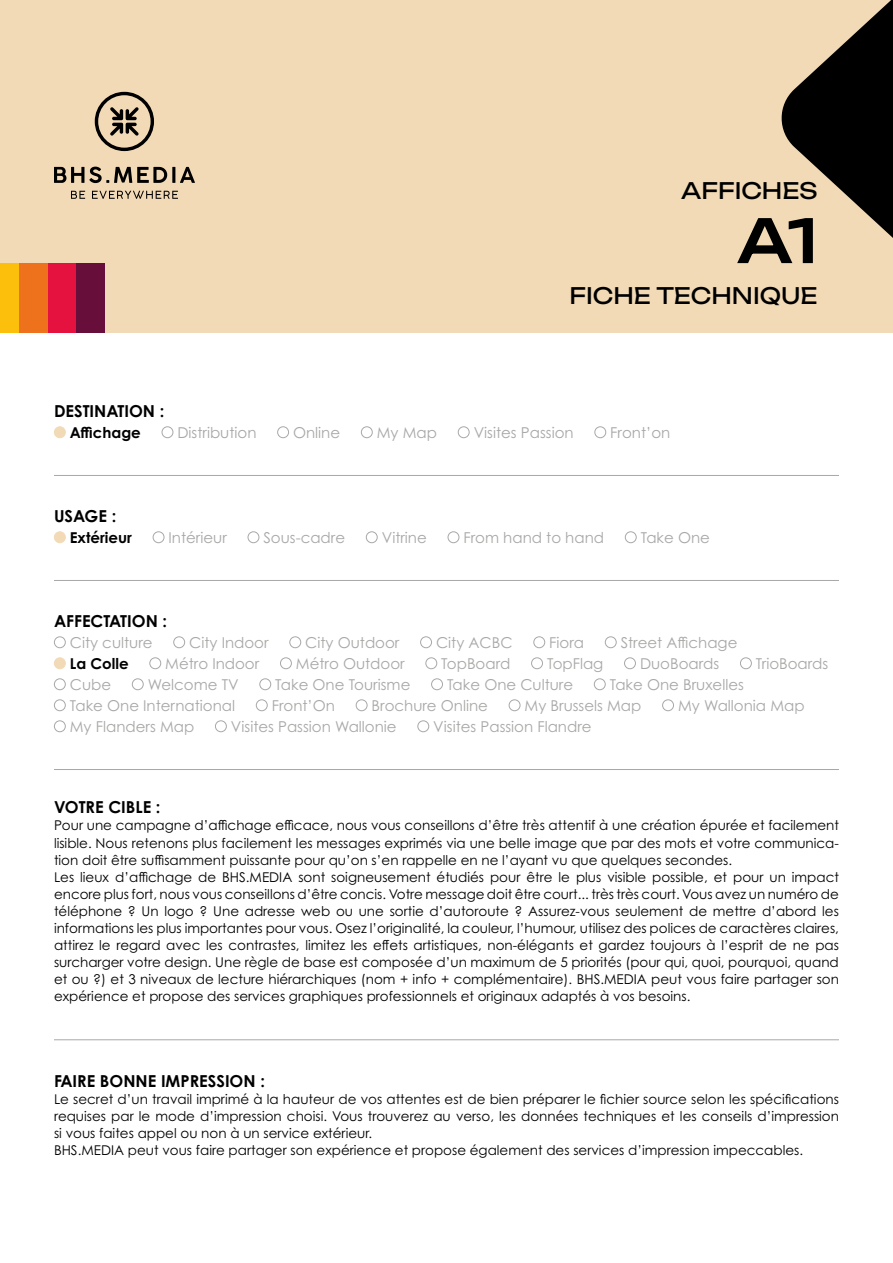
<style>
.page{position:relative;width:893px;height:1263px;background:#fff}
.page>*{position:absolute;margin:0;border:0;box-sizing:border-box;transform-origin:0 0}
.t1{font:60px "Unbounded";color:#000}
.t2{font:22.5px "Unbounded";color:#000}
.t3{font:700 16.5px "Century Gothic Pro";color:#000}
.t4{font:15px "Century Gothic Pro";color:#a8a8a7}
.t5{font:700 15px "Century Gothic Pro";color:#000}
.t6{font:13.5px/17.1px "Century Gothic Pro";color:#000}
</style>
<div class="page">
<div style="left:0;top:0;width:893px;height:332px;background:#f2dab7"></div>
<svg style="left:781px;top:0;width:112px;height:238px"></svg>
<svg style="left:71px;top:191px;width:14px;height:8px"></svg>
<svg style="left:92px;top:191px;width:86px;height:8px"></svg>
<svg style="left:95px;top:92px;width:59px;height:59px"></svg>
<svg style="left:54px;top:167px;width:141px;height:16px"></svg>
<div style="left:0;top:263px;width:19px;height:69px;background:#fcc00c"></div>
<div style="left:19px;top:263px;width:29px;height:69px;background:#ee721c"></div>
<div style="left:48px;top:263px;width:28px;height:69px;background:#e5123f"></div>
<div style="left:76px;top:263px;width:29px;height:69px;background:#670f3a"></div>
<hr style="left:54px;top:475px;width:785px;height:1px;background:#a8a8a7">
<hr style="left:54px;top:580px;width:785px;height:1px;background:#a8a8a7">
<hr style="left:54px;top:769px;width:785px;height:1px;background:#a8a8a7">
<div style="left:54px;top:427px;width:11px;height:11px;background:#f2dab7;border-radius:50%"></div>
<div style="left:54px;top:426px;width:12px;height:12px;border:1px solid #f2dab7;border-radius:50%"></div>
<div style="left:162px;top:426px;width:11px;height:12px;border:1px solid #a8a8a7;border-radius:50%"></div>
<div style="left:277px;top:426px;width:12px;height:12px;border:1px solid #a8a8a7;border-radius:50%"></div>
<div style="left:361px;top:426px;width:12px;height:12px;border:1px solid #a8a8a7;border-radius:50%"></div>
<div style="left:458px;top:426px;width:12px;height:12px;border:1px solid #a8a8a7;border-radius:50%"></div>
<div style="left:594px;top:426px;width:12px;height:12px;border:1px solid #a8a8a7;border-radius:50%"></div>
<div style="left:54px;top:532px;width:11px;height:11px;background:#f2dab7;border-radius:50%"></div>
<div style="left:54px;top:531px;width:12px;height:12px;border:1px solid #f2dab7;border-radius:50%"></div>
<div style="left:153px;top:531px;width:11px;height:12px;border:1px solid #a8a8a7;border-radius:50%"></div>
<div style="left:248px;top:531px;width:11px;height:12px;border:1px solid #a8a8a7;border-radius:50%"></div>
<div style="left:366px;top:531px;width:12px;height:12px;border:1px solid #a8a8a7;border-radius:50%"></div>
<div style="left:448px;top:531px;width:11px;height:12px;border:1px solid #a8a8a7;border-radius:50%"></div>
<div style="left:625px;top:531px;width:12px;height:12px;border:1px solid #a8a8a7;border-radius:50%"></div>
<div style="left:54px;top:636px;width:12px;height:12px;border:1px solid #a8a8a7;border-radius:50%"></div>
<div style="left:173px;top:636px;width:12px;height:12px;border:1px solid #a8a8a7;border-radius:50%"></div>
<div style="left:289px;top:636px;width:12px;height:12px;border:1px solid #a8a8a7;border-radius:50%"></div>
<div style="left:420px;top:636px;width:12px;height:12px;border:1px solid #a8a8a7;border-radius:50%"></div>
<div style="left:533px;top:636px;width:12px;height:12px;border:1px solid #a8a8a7;border-radius:50%"></div>
<div style="left:605px;top:636px;width:12px;height:12px;border:1px solid #a8a8a7;border-radius:50%"></div>
<div style="left:54px;top:658px;width:11px;height:11px;background:#f2dab7;border-radius:50%"></div>
<div style="left:54px;top:657px;width:12px;height:12px;border:1px solid #f2dab7;border-radius:50%"></div>
<div style="left:149px;top:657px;width:12px;height:12px;border:1px solid #a8a8a7;border-radius:50%"></div>
<div style="left:280px;top:657px;width:12px;height:12px;border:1px solid #a8a8a7;border-radius:50%"></div>
<div style="left:425px;top:657px;width:12px;height:12px;border:1px solid #a8a8a7;border-radius:50%"></div>
<div style="left:531px;top:657px;width:12px;height:12px;border:1px solid #a8a8a7;border-radius:50%"></div>
<div style="left:624px;top:657px;width:12px;height:12px;border:1px solid #a8a8a7;border-radius:50%"></div>
<div style="left:740px;top:657px;width:12px;height:12px;border:1px solid #a8a8a7;border-radius:50%"></div>
<div style="left:54px;top:678px;width:12px;height:12px;border:1px solid #a8a8a7;border-radius:50%"></div>
<div style="left:132px;top:678px;width:12px;height:12px;border:1px solid #a8a8a7;border-radius:50%"></div>
<div style="left:259px;top:678px;width:12px;height:12px;border:1px solid #a8a8a7;border-radius:50%"></div>
<div style="left:431px;top:678px;width:12px;height:12px;border:1px solid #a8a8a7;border-radius:50%"></div>
<div style="left:594px;top:678px;width:12px;height:12px;border:1px solid #a8a8a7;border-radius:50%"></div>
<div style="left:54px;top:699px;width:12px;height:12px;border:1px solid #a8a8a7;border-radius:50%"></div>
<div style="left:256px;top:699px;width:12px;height:12px;border:1px solid #a8a8a7;border-radius:50%"></div>
<div style="left:356px;top:699px;width:11px;height:12px;border:1px solid #a8a8a7;border-radius:50%"></div>
<div style="left:509px;top:699px;width:11px;height:12px;border:1px solid #a8a8a7;border-radius:50%"></div>
<div style="left:662px;top:699px;width:12px;height:12px;border:1px solid #a8a8a7;border-radius:50%"></div>
<div style="left:54px;top:720px;width:12px;height:12px;border:1px solid #a8a8a7;border-radius:50%"></div>
<div style="left:215px;top:720px;width:12px;height:12px;border:1px solid #a8a8a7;border-radius:50%"></div>
<div style="left:417px;top:720px;width:12px;height:12px;border:1px solid #a8a8a7;border-radius:50%"></div>
<hr style="left:54px;top:1039px;width:785px;height:1px;background:#a8a8a7">
<h2 class="t2" style="left:681px;top:172px;width:138px">AFFICHES</h2>
<h1 class="t1" style="left:737px;top:193px;width:82px">A1</h1>
<h2 class="t2" style="left:569px;top:278px;width:250px">FICHE TECHNIQUE</h2>
<p class="t3" style="left:54px;top:401px;width:112px">DESTINATION :</p>
<p class="t5" style="left:70px;top:423px;width:73px">Affichage</p>
<p class="t4" style="left:177px;top:423px;width:80px">Distribution</p>
<p class="t4" style="left:293px;top:423px;width:49px">Online</p>
<p class="t4" style="left:377px;top:423px;width:62px">My Map</p>
<p class="t4" style="left:474px;top:423px;width:101px">Visites Passion</p>
<p class="t4" style="left:610px;top:423px;width:62px">Front’on</p>
<p class="t3" style="left:54px;top:506px;width:64px">USAGE :</p>
<p class="t5" style="left:70px;top:528px;width:64px">Extérieur</p>
<p class="t4" style="left:169px;top:528px;width:60px">Intérieur</p>
<p class="t4" style="left:263px;top:528px;width:83px">Sous-cadre</p>
<p class="t4" style="left:382px;top:528px;width:47px">Vitrine</p>
<p class="t4" style="left:463px;top:528px;width:142px">From hand to hand</p>
<p class="t4" style="left:641px;top:528px;width:71px">Take One</p>
<p class="t3" style="left:54px;top:611px;width:115px">AFFECTATION :</p>
<p class="t4" style="left:70px;top:633px;width:84px">City culture</p>
<p class="t4" style="left:189px;top:633px;width:81px">City Indoor</p>
<p class="t4" style="left:305px;top:633px;width:96px">City Outdoor</p>
<p class="t4" style="left:436px;top:633px;width:78px">City ACBC</p>
<p class="t4" style="left:549px;top:633px;width:36px">Fiora</p>
<p class="t4" style="left:621px;top:633px;width:118px">Street Affichage</p>
<p class="t5" style="left:70px;top:654px;width:60px">La Colle</p>
<p class="t4" style="left:165px;top:654px;width:96px">Métro Indoor</p>
<p class="t4" style="left:296px;top:654px;width:110px">Métro Outdoor</p>
<p class="t4" style="left:441px;top:654px;width:71px">TopBoard</p>
<p class="t4" style="left:547px;top:654px;width:58px">TopFlag</p>
<p class="t4" style="left:640px;top:654px;width:81px">DuoBoards</p>
<p class="t4" style="left:756px;top:654px;width:74px">TrioBoards</p>
<p class="t4" style="left:70px;top:675px;width:43px">Cube</p>
<p class="t4" style="left:148px;top:675px;width:92px">Welcome TV</p>
<p class="t4" style="left:275px;top:675px;width:137px">Take One Tourisme</p>
<p class="t4" style="left:447px;top:675px;width:128px">Take One Culture</p>
<p class="t4" style="left:610px;top:675px;width:136px">Take One Bruxelles</p>
<p class="t4" style="left:70px;top:696px;width:167px">Take One International</p>
<p class="t4" style="left:272px;top:696px;width:65px">Front’On</p>
<p class="t4" style="left:372px;top:696px;width:118px">Brochure Online</p>
<p class="t4" style="left:525px;top:696px;width:118px">My Brussels Map</p>
<p class="t4" style="left:678px;top:696px;width:128px">My Wallonia Map</p>
<p class="t4" style="left:70px;top:717px;width:126px">My Flanders Map</p>
<p class="t4" style="left:231px;top:717px;width:167px">Visites Passion Wallonie</p>
<p class="t4" style="left:433px;top:717px;width:160px">Visites Passion Flandre</p>
<p class="t3" style="left:54px;top:797px;width:108px">VOTRE CIBLE :</p>
<p class="t6" style="left:54px;top:817px;width:786px">Pour une campagne d’affichage efficace, nous vous conseillons d’être très attentif à une création épurée et facilement lisible. Nous retenons plus facilement les messages exprimés via une belle image que par des mots et votre communica&shy;tion doit être suffisamment puissante pour qu’on s’en rappelle en ne l’ayant vu que quelques secondes.<br>Les lieux d’affichage de BHS.MEDIA sont soigneusement étudiés pour être le plus visible possible, et pour un impact encore plus fort, nous vous conseillons d’être concis. Votre message doit être court... très très court. Vous avez un numéro de téléphone ? Un logo ? Une adresse web ou une sortie d’autoroute ? Assurez-vous seulement de mettre d’abord les informations les plus importantes pour vous. Osez l’originalité, la couleur, l’humour, utilisez des polices de caractères claires, attirez le regard avec les contrastes, limitez les effets artistiques, non-élégants et gardez toujours à l’esprit de ne pas surcharger votre design. Une règle de base est composée d’un maximum de 5 priorités (pour qui, quoi, pourquoi, quand et ou ?) et 3 niveaux de lecture hiérarchiques (nom + info + complémentaire). BHS.MEDIA peut vous faire partager son expérience et propose des services graphiques professionnels et originaux adaptés à vos besoins.</p>
<p class="t3" style="left:54px;top:1070px;width:212px">FAIRE BONNE IMPRESSION :</p>
<p class="t6" style="left:54px;top:1090px;width:786px">Le secret d’un travail imprimé à la hauteur de vos attentes est de bien préparer le fichier source selon les spécifications requises par le mode d’impression choisi. Vous trouverez au verso, les données techniques et les conseils d’impression si vous faites appel ou non à un service extérieur.<br>BHS.MEDIA peut vous faire partager son expérience et propose également des services d’impression impeccables.</p>
</div>
